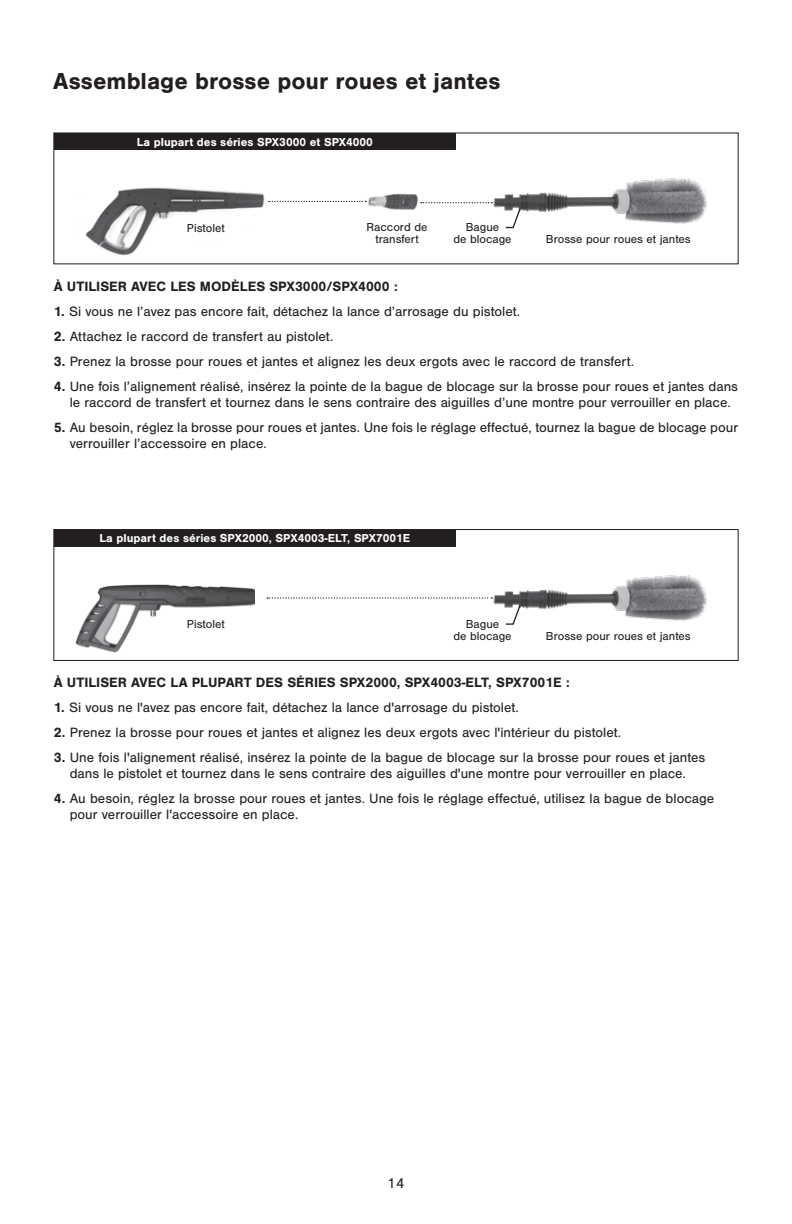
<style>
.page{position:relative;width:792px;height:1224px;background:#fff}
.page>*{position:absolute;margin:0;border:0;box-sizing:border-box;transform-origin:0 0}
.t1{font:700 24px "Nimbus San";color:#231f20}
.t2{font:15px "Nimbus San";color:#231f20}
.t3{font:14px/16px "Nimbus San";color:#231f20}
.t4{font:700 14px "Nimbus San";color:#231f20}
.t5{font:12px/12px "Nimbus San";color:#231f20;text-align:center}
.t6{font:700 12px "Nimbus San";color:#fff}
.t7{font:700 8px "Nimbus San";color:#231f20}
.s1{font-weight:700}
</style>
<div class="page">
<img style="left:365px;top:193px;width:58px;height:17px">
<div style="left:54px;top:133px;width:401px;height:17px;background:#231f20"></div>
<svg style="left:421px;top:202px;width:66px;height:1px"></svg>
<svg style="left:268px;top:201px;width:98px;height:1px"></svg>
<img style="left:85px;top:187px;width:180px;height:69px">
<img style="left:488px;top:178px;width:220px;height:46px">
<svg style="left:504px;top:207px;width:18px;height:22px"></svg>
<div style="left:53px;top:529px;width:686px;height:132px;border:1px solid #231f20"></div>
<img style="left:75px;top:585px;width:180px;height:68px">
<div style="left:54px;top:530px;width:401px;height:17px;background:#231f20"></div>
<svg style="left:267px;top:597px;width:221px;height:2px"></svg>
<img style="left:488px;top:575px;width:220px;height:46px">
<svg style="left:504px;top:604px;width:18px;height:21px"></svg>
<h1 class="t1" style="left:53px;top:68px;width:449px">Assemblage brosse pour roues et jantes</h1>
<p class="t6" style="left:137px;top:135px;width:238px">La plupart des séries SPX3000 et SPX4000</p>
<p class="t7" style="left:187px;top:220px;width:43px">Trigger gun</p>
<p class="t5" style="left:187px;top:222px;width:39px">Pistolet</p>
<p class="t5" style="left:367px;top:222px;width:62px">Raccord de transfert</p>
<p class="t5" style="left:453px;top:222px;width:60px">Bague<br>de blocage</p>
<p class="t5" style="left:546px;top:234px;width:146px">Brosse pour roues et jantes</p>
<p class="t4" style="left:54px;top:278px;width:345px">À UTILISER AVEC LES MODÈLES SPX3000/SPX4000 :</p>
<p class="t3" style="left:54px;top:303px;width:468px"><span class="s1">1.</span> Si vous ne l’avez pas encore fait, détachez la lance d’arrosage du pistolet.</p>
<p class="t3" style="left:54px;top:328px;width:281px"><span class="s1">2.</span> Attachez le raccord de transfert au pistolet.</p>
<p class="t3" style="left:54px;top:353px;width:582px"><span class="s1">3.</span> Prenez la brosse pour roues et jantes et alignez les deux ergots avec le raccord de transfert.</p>
<p class="t3" style="left:70px;top:378px;width:670px;text-indent:-16px"><span class="s1">4.</span> Une fois l’alignement réalisé, insérez la pointe de la bague de blocage sur la brosse pour roues et jantes dans le raccord de transfert et tournez dans le sens contraire des aiguilles d’une montre pour verrouiller en place.</p>
<p class="t3" style="left:70px;top:419px;width:670px;text-indent:-16px"><span class="s1">5.</span> Au besoin, réglez la brosse pour roues et jantes. Une fois le réglage effectué, tournez la bague de blocage pour verrouiller l’accessoire en place.</p>
<p class="t6" style="left:99px;top:532px;width:312px">La plupart des séries SPX2000, SPX4003-ELT, SPX7001E</p>
<p class="t5" style="left:187px;top:619px;width:39px">Pistolet</p>
<p class="t5" style="left:453px;top:619px;width:60px">Bague<br>de blocage</p>
<p class="t5" style="left:546px;top:631px;width:146px">Brosse pour roues et jantes</p>
<p class="t4" style="left:54px;top:675px;width:518px">À UTILISER AVEC LA PLUPART DES SÉRIES SPX2000, SPX4003-ELT, SPX7001E :</p>
<p class="t3" style="left:54px;top:700px;width:467px"><span class="s1">1.</span> Si vous ne l'avez pas encore fait, détachez la lance d'arrosage du pistolet.</p>
<p class="t3" style="left:54px;top:725px;width:569px"><span class="s1">2.</span> Prenez la brosse pour roues et jantes et alignez les deux ergots avec l'intérieur du pistolet.</p>
<p class="t3" style="left:54px;top:750px;width:653px;text-align:center"><span class="s1">3.</span> Une fois l'alignement réalisé, insérez la pointe de la bague de blocage sur la brosse pour roues et jantes dans le pistolet et tournez dans le sens contraire des aiguilles d'une montre pour verrouiller en place.</p>
<p class="t3" style="left:70px;top:791px;width:646px;text-indent:-16px"><span class="s1">4.</span> Au besoin, réglez la brosse pour roues et jantes. Une fois le réglage effectué, utilisez la bague de blocage pour verrouiller l'accessoire en place.</p>
<p class="t2" style="left:388px;top:1175px;width:18px">14</p>
</div>
